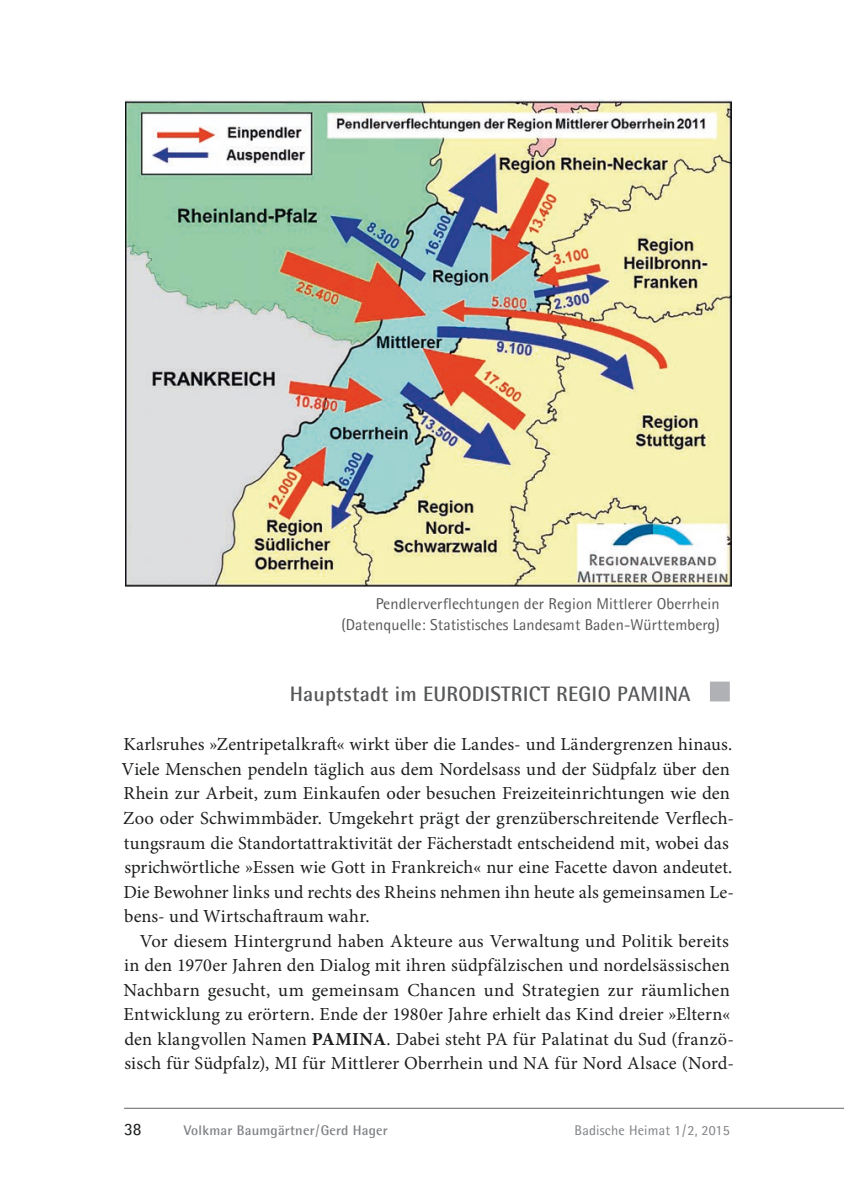
<style>
.page{position:relative;width:844px;height:1191px;background:#fff}
.page>*{position:absolute;margin:0;border:0;box-sizing:border-box;transform-origin:0 0}
.t1{font:700 21px "Agfa Rotis Semisans";letter-spacing:.01em;color:#57585a}
.t2{font:18.38px "Minion Pro";letter-spacing:.01em;color:#1d1e1f}
.t3{font:17.5px "Agfa Rotis Semisans";color:#1d1e1f}
.t4{font:15.75px/20.1px "Agfa Rotis Semisans";letter-spacing:.005em;color:#57585a;text-align:right}
.t5{font:700 14px "Agfa Rotis Semisans";letter-spacing:.015em;color:#808285}
.t6{font:14px "Agfa Rotis Semisans";letter-spacing:.015em;color:#808285}
.s1{font-weight:700}
.s2{font-weight:400}
</style>
<div class="page">
<hr style="left:124px;top:1108px;width:719px;height:1px;background:#636366">
<div style="left:709px;top:681px;width:20px;height:20px;background:#b0b1b5"></div>
<img style="left:125px;top:99px;width:605px;height:487px">
<p class="t4" style="left:341px;top:594px;width:380px">Pendlerverflechtungen der Region Mittlerer Oberrhein (Datenquelle: Statistisches Landesamt Baden-Württemberg)</p>
<p class="t1" style="left:290px;top:681px;width:402px">Hauptstadt im EURODISTRICT REGIO PAMINA</p>
<p class="t2" style="left:123px;top:737px;width:610px">Karlsruhes »Zentripetalkraft« wirkt über die Landes- und Ländergrenzen hinaus.</p>
<p class="t2" style="left:121px;top:761px;width:610px">Viele Menschen pendeln täglich aus dem Nordelsass und der Südpfalz über den</p>
<p class="t2" style="left:123px;top:786px;width:608px">Rhein zur Arbeit, zum Einkaufen oder besuchen Freizeiteinrichtungen wie den</p>
<p class="t2" style="left:123px;top:810px;width:612px">Zoo oder Schwimmbäder. Umgekehrt prägt der grenzüberschreitende Verflech-</p>
<p class="t2" style="left:124px;top:835px;width:606px">tungsraum die Standortattraktivität der Fächerstadt entscheidend mit, wobei das</p>
<p class="t2" style="left:124px;top:859px;width:609px">sprichwörtliche »Essen wie Gott in Frankreich« nur eine Facette davon andeutet.</p>
<p class="t2" style="left:123px;top:884px;width:612px">Die Bewohner links und rechts des Rheins nehmen ihn heute als gemeinsamen Le-</p>
<p class="t2" style="left:124px;top:908px;width:247px">bens- und Wirtschaftraum wahr.</p>
<p class="t2" style="left:140px;top:933px;width:590px">Vor diesem Hintergrund haben Akteure aus Verwaltung und Politik bereits</p>
<p class="t2" style="left:124px;top:957px;width:607px">in den 1970er Jahren den Dialog mit ihren südpfälzischen und nordelsässischen</p>
<p class="t2" style="left:123px;top:982px;width:607px">Nachbarn gesucht, um gemeinsam Chancen und Strategien zur räumlichen</p>
<p class="t2" style="left:123px;top:1006px;width:608px">Entwicklung zu erörtern. Ende der 1980er Jahre erhielt das Kind dreier »Eltern«</p>
<p class="t2" style="left:124px;top:1031px;width:611px">den klangvollen Namen <span class="s1">PAMINA</span>. Dabei steht PA für Palatinat du Sud (franzö-</p>
<p class="t2" style="left:124px;top:1055px;width:611px">sisch für Südpfalz), MI für Mittlerer Oberrhein und NA für Nord Alsace (Nord-</p>
<p class="t3" style="left:124px;top:1118px;width:19px">38</p>
<p class="t5" style="left:184px;top:1121px;width:205px">Volkmar Baumgärtner <span class="s2">/</span> Gerd Hager</p>
<p class="t6" style="left:574px;top:1121px;width:157px">Badische Heimat 1 / 2, 2015</p>
</div>
